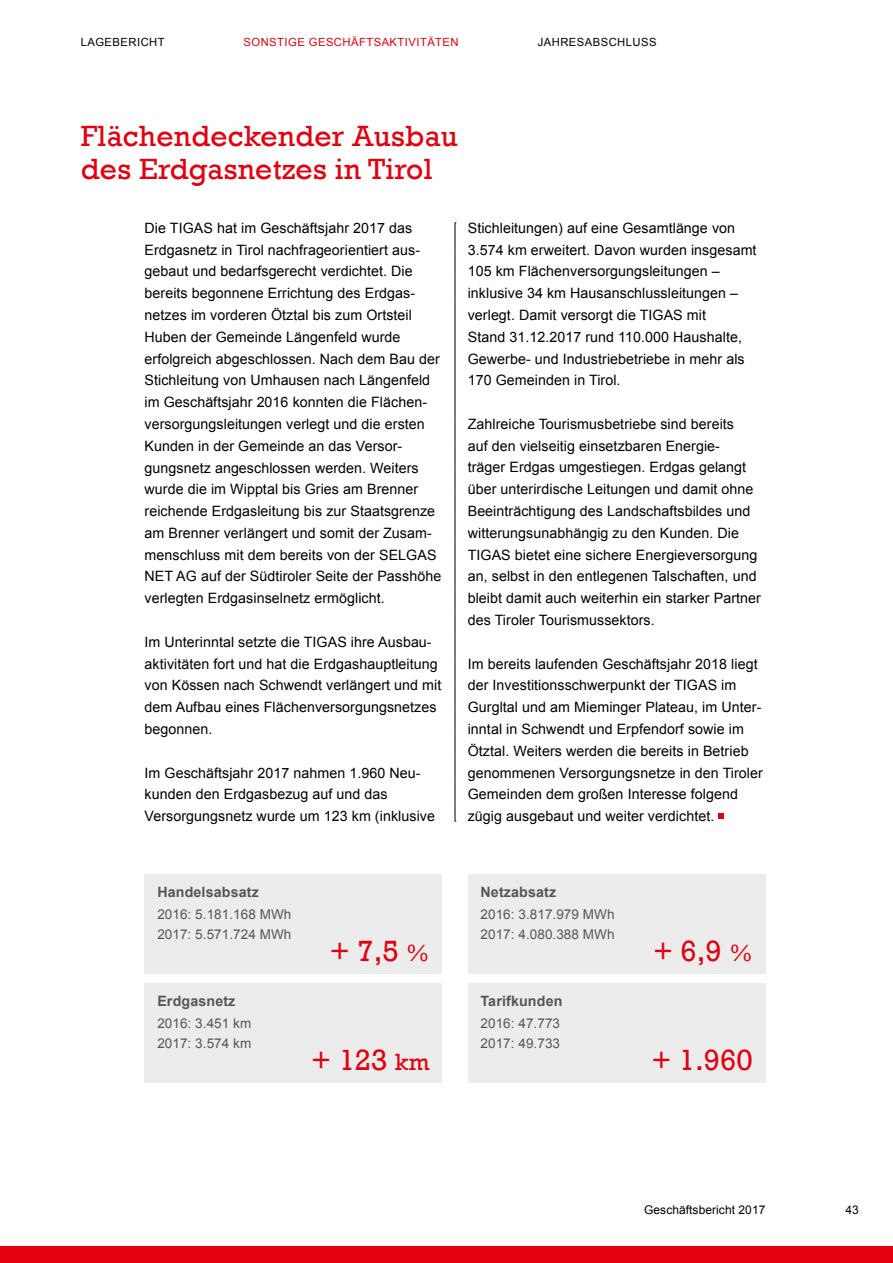
<style>
.page{position:relative;width:893px;height:1263px;background:#fff}
.page>*{position:absolute;margin:0;border:0;box-sizing:border-box;transform-origin:0 0}
.t1{font:30px/33.8px "Rockwell";letter-spacing:.01em;color:#e3000f}
.t2{font:14.25px/21.8px "Arial";letter-spacing:.005em;color:#000}
.t3{font:700 14.25px "Arial";letter-spacing:.01em;color:#565656}
.t4{font:13.5px/20.2px "Arial";letter-spacing:.005em;color:#565656}
.t5{font:12px "Arial";letter-spacing:.005em;color:#000}
.t6{font:11.25px "Arial";letter-spacing:.04em;color:#e3000f}
.t7{font:11.25px "Arial";letter-spacing:.04em;color:#000}
.s1{font-size:24px}
</style>
<div class="page">
<div style="left:0;top:1246px;width:893px;height:17px;background:#e3000f"></div>
<svg style="left:718px;top:813px;width:6px;height:5px"></svg>
<svg style="left:455px;top:222px;width:1px;height:600px"></svg>
<div style="left:145px;top:874px;width:297px;height:100px;background:#ececed"></div>
<div style="left:145px;top:983px;width:297px;height:100px;background:#ececed"></div>
<div style="left:468px;top:874px;width:297px;height:100px;background:#ececed"></div>
<div style="left:468px;top:983px;width:297px;height:100px;background:#ececed"></div>
<p class="t7" style="left:81px;top:35px;width:85px">LAGEBERICHT</p>
<p class="t6" style="left:244px;top:35px;width:217px">SONSTIGE GESCHÄFTSAKTIVITÄTEN</p>
<p class="t7" style="left:538px;top:35px;width:120px">JAHRESABSCHLUSS</p>
<h1 class="t1" style="left:81px;top:119px;width:379px">Flächendeckender Ausbau des Erdgasnetzes in Tirol</h1>
<p class="t2" style="left:145px;top:217px;width:298px">Die TIGAS hat im Geschäftsjahr 2017 das Erdgasnetz in Tirol nachfrageorientiert aus&shy;gebaut und bedarfsgerecht verdichtet. Die bereits begonnene Errichtung des Erdgas&shy;netzes im vorderen Ötztal bis zum Ortsteil Huben der Gemeinde Längenfeld wurde erfolgreich abgeschlossen. Nach dem Bau der Stichleitung von Umhausen nach Längenfeld im Geschäftsjahr 2016 konnten die Flächen&shy;versorgungsleitungen verlegt und die ersten Kunden in der Gemeinde an das Versor&shy;gungsnetz angeschlossen werden. Weiters wurde die im Wipptal bis Gries am Brenner reichende Erdgasleitung bis zur Staatsgrenze am Brenner verlängert und somit der Zusam&shy;menschluss mit dem bereits von der SELGAS NET AG auf der Südtiroler Seite der Passhöhe verlegten Erdgasinselnetz ermöglicht.</p>
<p class="t2" style="left:145px;top:631px;width:298px">Im Unterinntal setzte die TIGAS ihre Ausbau&shy;aktivitäten fort und hat die Erdgashauptleitung von Kössen nach Schwendt verlängert und mit dem Aufbau eines Flächenversorgungsnetzes begonnen.</p>
<p class="t2" style="left:145px;top:762px;width:292px">Im Geschäftsjahr 2017 nahmen 1.960 Neu&shy;kunden den Erdgasbezug auf und das<br>Versorgungsnetz wurde um 123 km (inklusive</p>
<p class="t2" style="left:468px;top:217px;width:290px">Stichleitungen) auf eine Gesamtlänge von 3.574 km erweitert. Davon wurden insgesamt 105 km Flächenversorgungsleitungen – inklusive 34 km Hausanschlussleitungen – verlegt. Damit versorgt die TIGAS mit<br>Stand 31.12.2017 rund 110.000 Haushalte, Gewerbe- und Industriebetriebe in mehr als 170 Gemeinden in Tirol.</p>
<p class="t2" style="left:468px;top:413px;width:295px">Zahlreiche Tourismusbetriebe sind bereits<br>auf den vielseitig einsetzbaren Energie-<br>träger Erdgas umgestiegen. Erdgas gelangt über unterirdische Leitungen und damit ohne Beeinträchtigung des Landschaftsbildes und witterungsunabhängig zu den Kunden. Die TIGAS bietet eine sichere Energieversorgung an, selbst in den entlegenen Talschaften, und bleibt damit auch weiterhin ein starker Partner des Tiroler Tourismussektors.</p>
<p class="t2" style="left:468px;top:653px;width:297px">Im bereits laufenden Geschäftsjahr 2018 liegt der Investitionsschwerpunkt der TIGAS im Gurgltal und am Mieminger Plateau, im Unter&shy;inntal in Schwendt und Erpfendorf sowie im Ötztal. Weiters werden die bereits in Betrieb genommenen Versorgungsnetze in den Tiroler Gemeinden dem großen Interesse folgend zügig ausgebaut und weiter verdichtet.</p>
<p class="t3" style="left:157px;top:883px;width:103px">Handelsabsatz</p>
<p class="t4" style="left:157px;top:904px;width:136px">2016: 5.181.168 MWh<br>2017: 5.571.724 MWh</p>
<p class="t3" style="left:157px;top:992px;width:80px">Erdgasnetz</p>
<p class="t4" style="left:157px;top:1013px;width:95px">2016: 3.451 km<br>2017: 3.574 km</p>
<h1 class="t1" style="left:330px;top:934px;width:101px">+ 7,5 <span class="s1">%</span></h1>
<h1 class="t1" style="left:311px;top:1043px;width:120px">+ 123 <span class="s1">km</span></h1>
<p class="t3" style="left:480px;top:883px;width:77px">Netzabsatz</p>
<p class="t4" style="left:480px;top:904px;width:136px">2016: 3.817.979 MWh<br>2017: 4.080.388 MWh</p>
<p class="t3" style="left:480px;top:992px;width:83px">Tarifkunden</p>
<p class="t4" style="left:480px;top:1013px;width:81px">2016: 47.773<br>2017: 49.733</p>
<h1 class="t1" style="left:653px;top:934px;width:101px">+ 6,9 <span class="s1">%</span></h1>
<h1 class="t1" style="left:651px;top:1043px;width:103px">+ 1.960</h1>
<p class="t5" style="left:644px;top:1201px;width:123px">Geschäftsbericht 2017</p>
<p class="t5" style="left:845px;top:1201px;width:15px">43</p>
</div>
